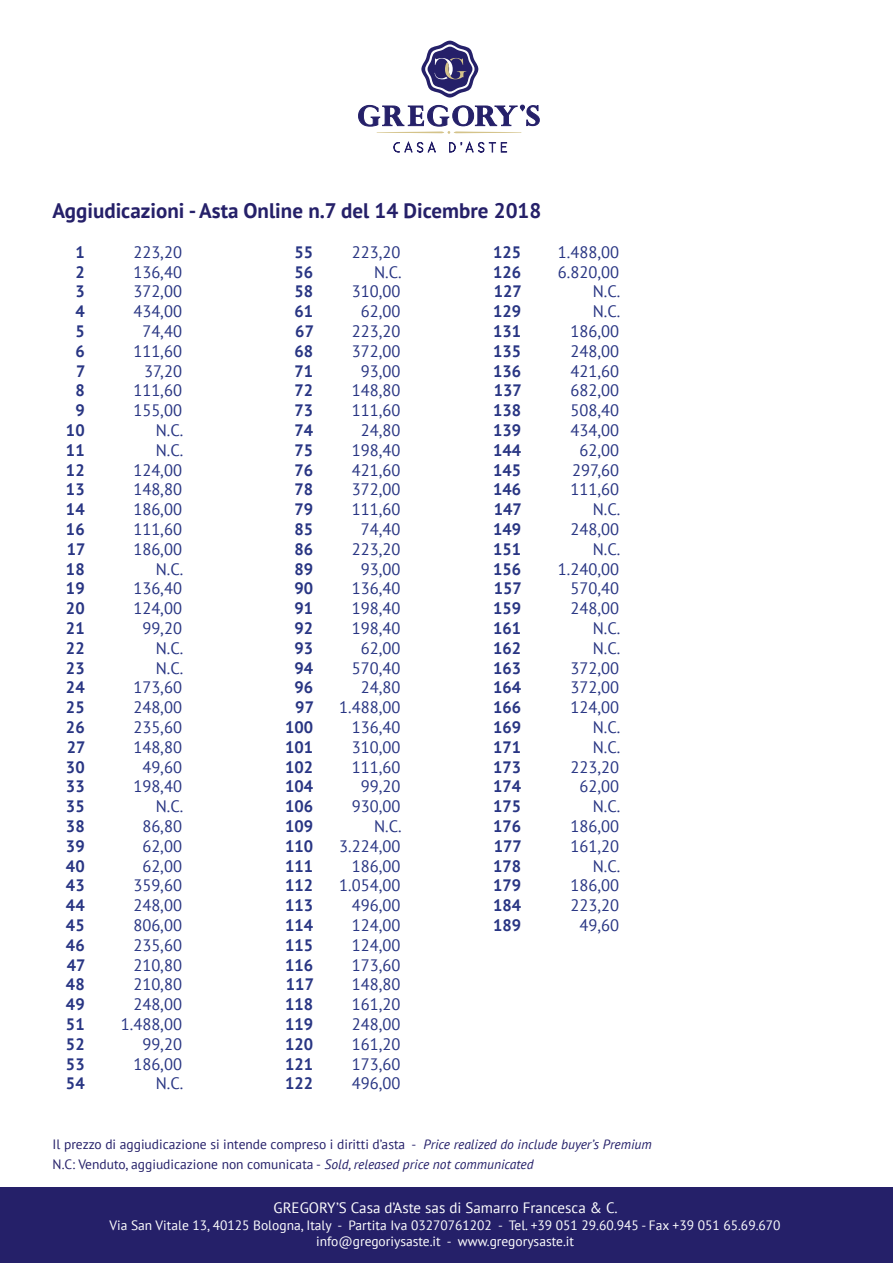
<style>
.page{position:relative;width:893px;height:1263px;background:#fff}
.page>*{position:absolute;margin:0;border:0;box-sizing:border-box;transform-origin:0 0}
.t1{font:700 21px "PT Sans";color:#252069}
.t2{font:16.5px/19.8px "PT Sans";color:#283583;text-align:right}
.t3{font:700 16.5px/19.8px "PT Sans";color:#283583;text-align:right}
.t4{font:15px "PT Sans";color:#fff}
.t5{font:13.5px/19.5px "PT Sans";color:#252069}
.t6{font:13.5px/16.5px "PT Sans";color:#fff;text-align:center}
.s1{font-style:italic}
</style>
<div class="page">
<div style="left:0;top:1187px;width:893px;height:76px;background:#252069"></div>
<svg style="left:394px;top:142px;width:42px;height:10px"></svg>
<svg style="left:449px;top:142px;width:6px;height:10px"></svg>
<svg style="left:461px;top:142px;width:46px;height:10px"></svg>
<svg style="left:421px;top:41px;width:57px;height:57px"></svg>
<svg style="left:358px;top:105px;width:181px;height:29px"></svg>
<p class="t1" style="left:53px;top:197px;width:490px">Aggiudicazioni - Asta Online n.7 del 14 Dicembre 2018</p>
<p class="t3" style="left:493px;top:242px;width:30px;text-align:justify">125<br>126<br>127<br>129<br>131<br>135<br>136<br>137<br>138<br>139<br>144<br>145<br>146<br>147<br>149<br>151<br>156<br>157<br>159<br>161<br>162<br>163<br>164<br>166<br>169<br>171<br>173<br>174<br>175<br>176<br>177<br>178<br>179<br>184<br>189</p>
<p class="t3" style="left:66px;top:242px;width:21px">1<br>2<br>3<br>4<br>5<br>6<br>7<br>8<br>9<br>10<br>11<br>12<br>13<br>14<br>16<br>17<br>18<br>19<br>20<br>21<br>22<br>23<br>24<br>25<br>26<br>27<br>30<br>33<br>35<br>38<br>39<br>40<br>43<br>44<br>45<br>46<br>47<br>48<br>49<br>51<br>52<br>53<br>54</p>
<p class="t2" style="left:121px;top:242px;width:64px">223,20<br>136,40<br>372,00<br>434,00<br>74,40<br>111,60<br>37,20<br>111,60<br>155,00<br>N.C.<br>N.C.<br>124,00<br>148,80<br>186,00<br>111,60<br>186,00<br>N.C.<br>136,40<br>124,00<br>99,20<br>N.C.<br>N.C.<br>173,60<br>248,00<br>235,60<br>148,80<br>49,60<br>198,40<br>N.C.<br>86,80<br>62,00<br>62,00<br>359,60<br>248,00<br>806,00<br>235,60<br>210,80<br>210,80<br>248,00<br>1.488,00<br>99,20<br>186,00<br>N.C.</p>
<p class="t3" style="left:285px;top:242px;width:30px">55<br>56<br>58<br>61<br>67<br>68<br>71<br>72<br>73<br>74<br>75<br>76<br>78<br>79<br>85<br>86<br>89<br>90<br>91<br>92<br>93<br>94<br>96<br>97<br>100<br>101<br>102<br>104<br>106<br>109<br>110<br>111<br>112<br>113<br>114<br>115<br>116<br>117<br>118<br>119<br>120<br>121<br>122</p>
<p class="t2" style="left:339px;top:242px;width:64px">223,20<br>N.C.<br>310,00<br>62,00<br>223,20<br>372,00<br>93,00<br>148,80<br>111,60<br>24,80<br>198,40<br>421,60<br>372,00<br>111,60<br>74,40<br>223,20<br>93,00<br>136,40<br>198,40<br>198,40<br>62,00<br>570,40<br>24,80<br>1.488,00<br>136,40<br>310,00<br>111,60<br>99,20<br>930,00<br>N.C.<br>3.224,00<br>186,00<br>1.054,00<br>496,00<br>124,00<br>124,00<br>173,60<br>148,80<br>161,20<br>248,00<br>161,20<br>173,60<br>496,00</p>
<p class="t2" style="left:558px;top:242px;width:64px">1.488,00<br>6.820,00<br>N.C.<br>N.C.<br>186,00<br>248,00<br>421,60<br>682,00<br>508,40<br>434,00<br>62,00<br>297,60<br>111,60<br>N.C.<br>248,00<br>N.C.<br>1.240,00<br>570,40<br>248,00<br>N.C.<br>N.C.<br>372,00<br>372,00<br>124,00<br>N.C.<br>N.C.<br>223,20<br>62,00<br>N.C.<br>186,00<br>161,20<br>N.C.<br>186,00<br>223,20<br>49,60</p>
<p class="t5" style="left:53px;top:1134px;width:601px">Il prezzo di aggiudicazione si intende compreso i diritti d’asta - <span class="s1">Price realized do include buyer’s Premium<br></span>N.C: Venduto, aggiudicazione non comunicata - <span class="s1">Sold, released price not communicated</span></p>
<p class="t4" style="left:274px;top:1198px;width:346px">GREGORY’S Casa d’Aste sas di Samarro Francesca &amp; C.</p>
<p class="t6" style="left:109px;top:1216px;width:673px">Via San Vitale 13, 40125 Bologna, Italy - Partita Iva 03270761202 - Tel. +39 051 29.60.945 - Fax +39 051 65.69.670 info@gregoriysaste.it - www.gregorysaste.it</p>
</div>
